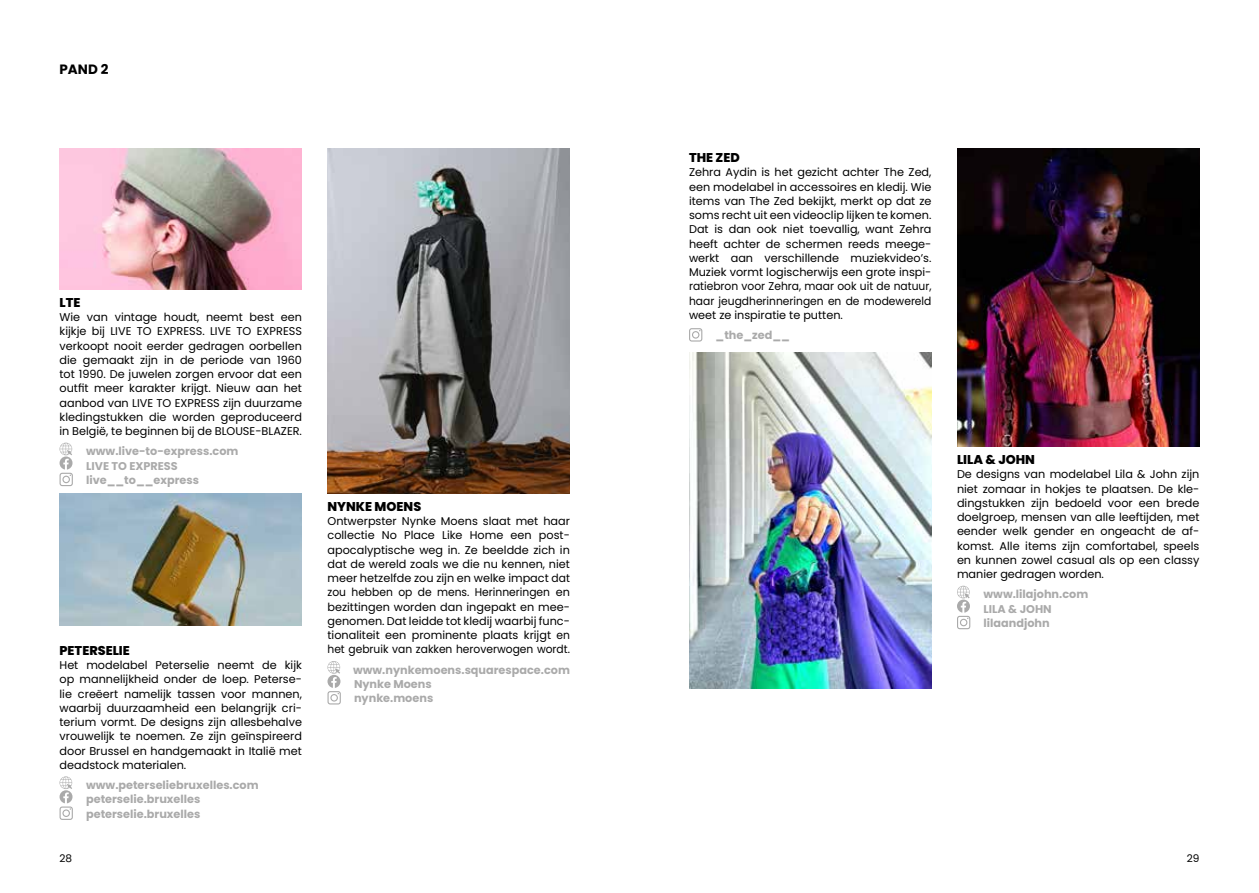
<style>
.page{position:relative;width:1259px;height:893px;background:#fff}
.page>*{position:absolute;margin:0;border:0;box-sizing:border-box;transform-origin:0 0}
.t1{font:700 13.5px "Poppins";color:#000}
.t2{font:800 12.75px "Poppins";color:#000}
.t3{font:11.25px/14.2px "Poppins";color:#000;text-align:justify}
.t4{font:700 11.25px/14.2px "Poppins";color:#aaa}
.t5{font:10.5px "Poppins";color:#000}
</style>
<div class="page">
<svg style="left:60px;top:443px;width:13px;height:43px"></svg>
<svg style="left:60px;top:776px;width:13px;height:44px"></svg>
<svg style="left:327px;top:661px;width:14px;height:43px"></svg>
<img style="left:327px;top:149px;width:243px;height:344px">
<svg style="left:689px;top:328px;width:13px;height:14px"></svg>
<svg style="left:957px;top:586px;width:13px;height:43px"></svg>
<img style="left:957px;top:149px;width:242px;height:297px">
<img style="left:689px;top:353px;width:242px;height:336px">
<img style="left:60px;top:149px;width:242px;height:140px">
<img style="left:60px;top:493px;width:242px;height:132px">
<p class="t1" style="left:60px;top:61px;width:50px">PAND 2</p>
<p class="t2" style="left:60px;top:295px;width:22px">LTE</p>
<p class="t3" style="left:60px;top:310px;width:244px">Wie van vintage houdt, neemt best een kijkje bij LIVE TO EXPRESS. LIVE TO EXPRESS verkoopt nooit eerder gedragen oorbellen die gemaakt zijn in de periode van 1960 tot 1990. De juwelen zorgen ervoor dat een outfit meer karakter krijgt. Nieuw aan het aanbod van LIVE TO EXPRESS zijn duurzame kledingstukken die worden geproduceerd in België, te beginnen bij de BLOUSE-BLAZER.</p>
<p class="t4" style="left:86px;top:444px;width:154px">www.live-to-express.com<br>LIVE TO EXPRESS live__to__express</p>
<p class="t2" style="left:60px;top:643px;width:72px">PETERSELIE</p>
<p class="t3" style="left:60px;top:658px;width:244px">Het modelabel Peterselie neemt de kijk op mannelijkheid onder de loep. Peterse&shy;lie creëert namelijk tassen voor mannen, waarbij duurzaamheid een belangrijk cri&shy;terium vormt. De designs zijn allesbehalve vrouwelijk te noemen. Ze zijn geïnspireerd door Brussel en handgemaakt in Italië met deadstock materialen.</p>
<p class="t4" style="left:86px;top:778px;width:174px">www.peterseliebruxelles.com peterselie.bruxelles peterselie.bruxelles</p>
<p class="t2" style="left:327px;top:499px;width:95px">NYNKE MOENS</p>
<p class="t3" style="left:327px;top:514px;width:244px">Ontwerpster Nynke Moens slaat met haar collectie No Place Like Home een post&shy;apocalyptische weg in. Ze beeldde zich in dat de wereld zoals we die nu kennen, niet meer hetzelfde zou zijn en welke impact dat zou hebben op de mens. Herinneringen en bezittingen worden dan ingepakt en mee&shy;genomen. Dat leidde tot kledij waarbij func&shy;tionaliteit een prominente plaats krijgt en het gebruik van zakken heroverwogen wordt.</p>
<p class="t4" style="left:353px;top:663px;width:218px">www.nynkemoens.squarespace.com<br>Nynke Moens<br>nynke.moens</p>
<p class="t2" style="left:689px;top:150px;width:52px">THE ZED</p>
<p class="t3" style="left:689px;top:165px;width:244px">Zehra Aydin is het gezicht achter The Zed, een modelabel in accessoires en kledij. Wie items van The Zed bekijkt, merkt op dat ze soms recht uit een videoclip lijken te komen.<br>Dat is dan ook niet toevallig, want Zehra heeft achter de schermen reeds meege&shy;werkt aan verschillende muziekvideo’s.<br>Muziek vormt logischerwijs een grote inspi&shy;ratiebron voor Zehra, maar ook uit de natuur, haar jeugdherinneringen en de modewereld weet ze inspiratie te putten.</p>
<p class="t4" style="left:715px;top:328px;width:76px">_the_zed__</p>
<p class="t2" style="left:957px;top:452px;width:80px">LILA &amp; JOHN</p>
<p class="t3" style="left:957px;top:467px;width:244px">De designs van modelabel Lila &amp; John zijn niet zomaar in hokjes te plaatsen. De kle&shy;dingstukken zijn bedoeld voor een brede doelgroep, mensen van alle leeftijden, met eender welk gender en ongeacht de af&shy;komst. Alle items zijn comfortabel, speels en kunnen zowel casual als op een classy manier gedragen worden.</p>
<p class="t4" style="left:983px;top:587px;width:106px">www.lilajohn.com<br>LILA &amp; JOHN lilaandjohn</p>
<p class="t5" style="left:60px;top:852px;width:14px">28</p>
<p class="t5" style="left:1186px;top:852px;width:14px">29</p>
</div>
